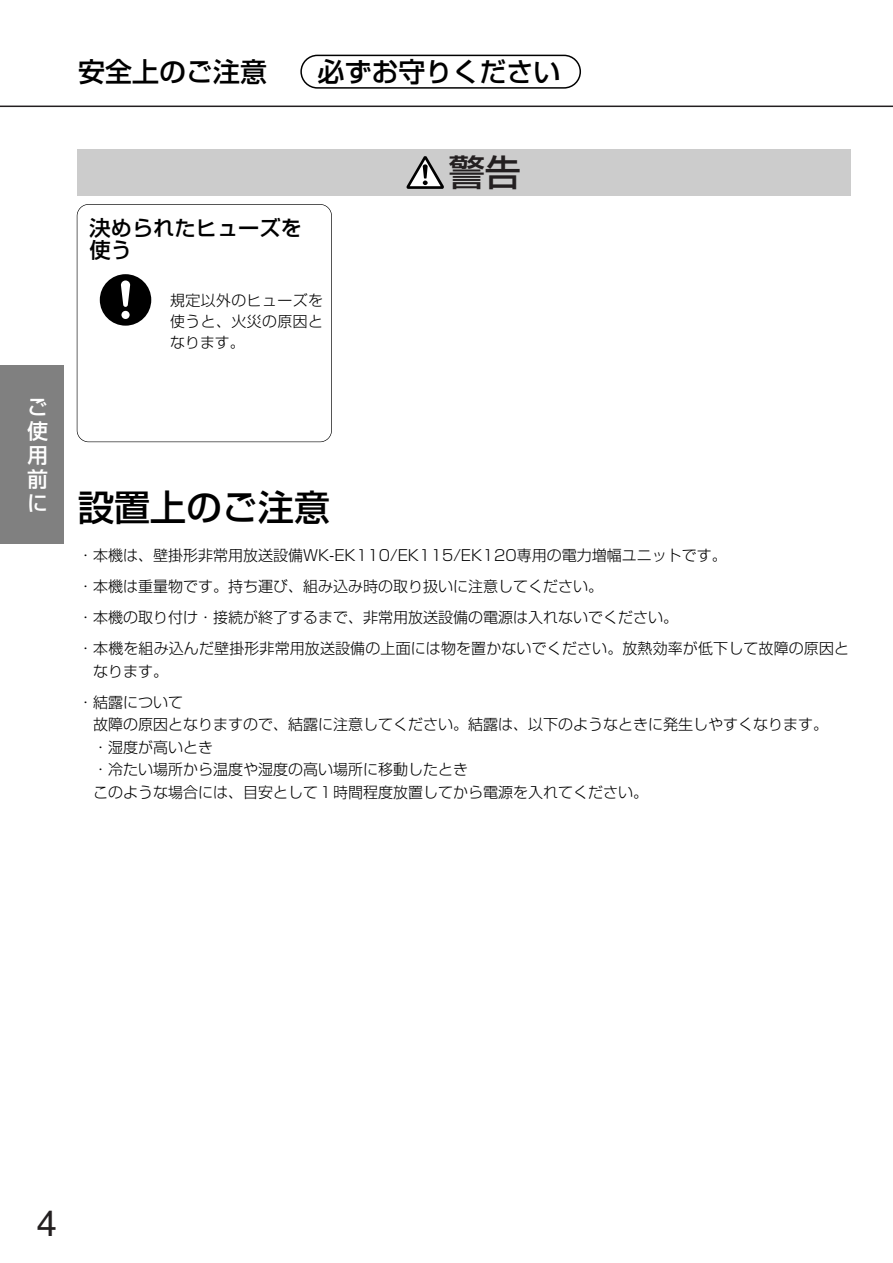
<style>
.page{position:relative;width:893px;height:1263px;background:#fff}
.page>*{position:absolute;margin:0;border:0;box-sizing:border-box;transform-origin:0 0}
.t1{font:500 36px "Shin Go";color:#000}
.t2{font:500 36px "Shin Go";color:#231f20}
.t3{font:36px "Helvetica";color:#231f20}
.t4{font:500 27px "Shin Go";color:#000}
.t5{font:500 21.3px/22.4px "Shin Go";color:#000}
.t6{font:500 21px/24px "Shin Go";color:#fff;text-align:justify}
.t7{font:300 15px/31px "Shin Go";color:#000}
.t8{font:300 14.85px/21.3px "Shin Go";letter-spacing:.03em;color:#000;text-align:justify}
</style>
<div class="page">
<svg style="left:0;top:54px;width:893px;height:490px"></svg>
<h3 class="t6" style="left:27px;top:397px;width:22px">ご使用前に</h3>
<h2 class="t4" style="left:78px;top:62px;width:190px">安全上のご注意</h2>
<h2 class="t4" style="left:317px;top:62px;width:244px">必ずお守りください</h2>
<h1 class="t2" style="left:449px;top:159px;width:73px">警告</h1>
<h3 class="t5" style="left:90px;top:219px;width:214px">決められたヒューズを使う</h3>
<p class="t8" style="left:170px;top:291px;width:154px">規定以外のヒューズを使うと、火災の原因となります。</p>
<h1 class="t1" style="left:78px;top:494px;width:253px">設置上のご注意</h1>
<p class="t7" style="left:78px;top:542px;width:772px">・本機は、壁掛形非常用放送設備WK-EK110/EK115/EK120専用の電力増幅ユニットです。<br>・本機は重量物です。持ち運び、組み込み時の取り扱いに注意してください。<br>・本機の取り付け・接続が終了するまで、非常用放送設備の電源は入れないでください。<br>・本機を組み込んだ壁掛形非常用放送設備の上面には物を置かないでください。放熱効率が低下して故障の原因と</p>
<p class="t7" style="left:78px;top:658px;width:106px;text-align:center">なります。<br>・結露について</p>
<p class="t7" style="left:93px;top:715px;width:736px;line-height:22.5px">故障の原因となりますので、結露に注意してください。結露は、以下のようなときに発生しやすくなります。・湿度が高いとき<br>・冷たい場所から温度や湿度の高い場所に移動したとき<br>このような場合には、目安として１時間程度放置してから電源を入れてください。</p>
<h1 class="t3" style="left:37px;top:1211px;width:22px">4</h1>
</div>
